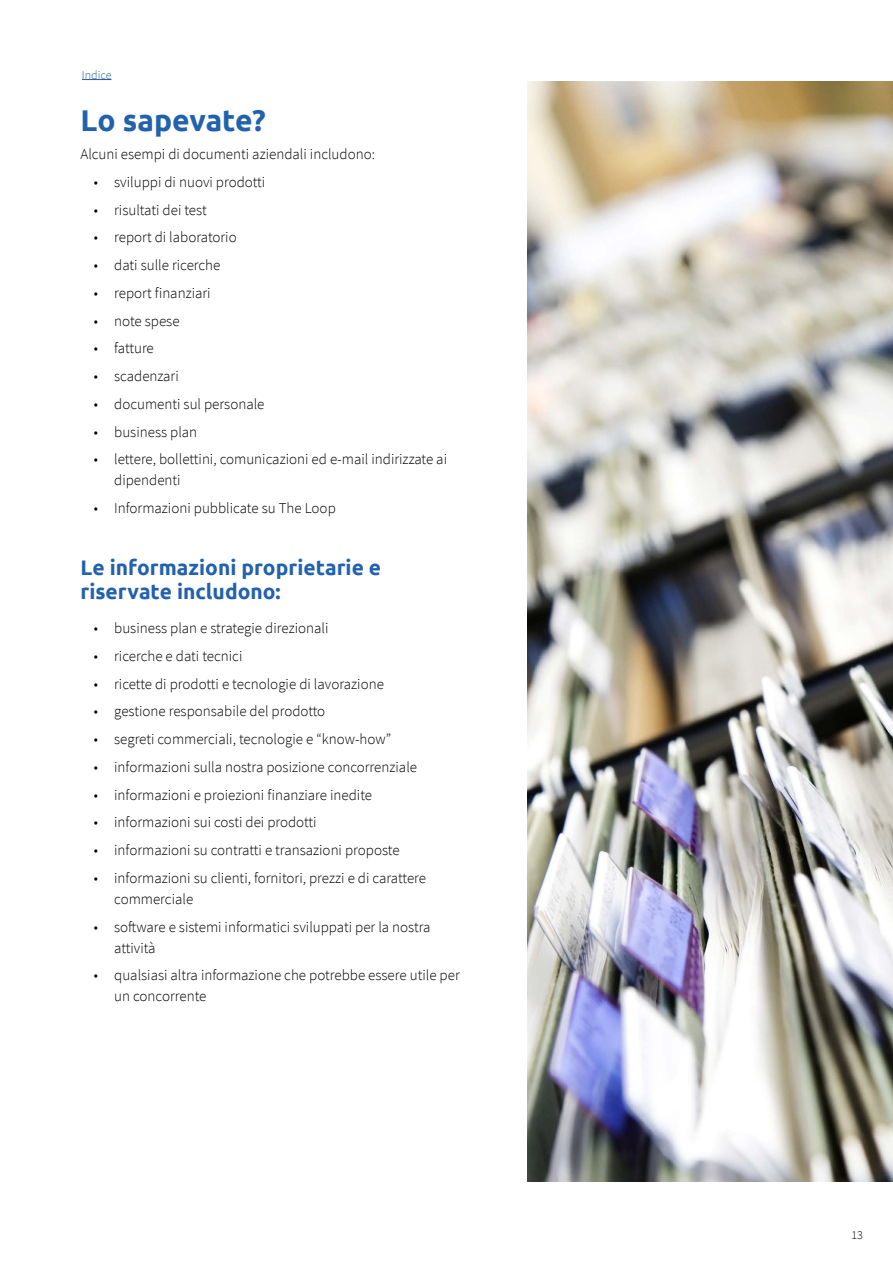
<style>
.page{position:relative;width:893px;height:1263px;background:#fff}
.page>*{position:absolute;margin:0;border:0;box-sizing:border-box;transform-origin:0 0}
.Header_1{font:700 30px "Ubuntu";color:#2261ae}
.subhead{font:700 21px/24px "Ubuntu";color:#2261ae}
.main_copy{font:300 15px/21px "Source Sans Pro";color:#000}
.t1{font:300 12px "Source Sans Pro";color:#215e9e}
.t2{font:300 12px "Source Sans Pro";color:#000}
</style>
<div class="page">
<svg style="left:82px;top:79px;width:29px;height:1px"></svg>
<img style="left:527px;top:81px;width:366px;height:1101px">
<p class="t1" style="left:82px;top:67px;width:31px">Indice</p>
<p class="Header_1" style="left:80px;top:102px;width:187px">Lo sapevate?</p>
<p class="main_copy" style="left:80px;top:144px;width:296px">Alcuni esempi di documenti aziendali includono:</p>
<p class="main_copy" style="left:94px;top:171px;width:173px">• sviluppi di nuovi prodotti</p>
<p class="main_copy" style="left:94px;top:199px;width:114px">• risultati dei test</p>
<p class="main_copy" style="left:94px;top:227px;width:144px">• report di laboratorio</p>
<p class="main_copy" style="left:94px;top:255px;width:128px">• dati sulle ricerche</p>
<p class="main_copy" style="left:94px;top:282px;width:118px">• report finanziari</p>
<p class="main_copy" style="left:94px;top:310px;width:87px">• note spese</p>
<p class="main_copy" style="left:94px;top:338px;width:61px">• fatture</p>
<p class="main_copy" style="left:94px;top:366px;width:86px">• scadenzari</p>
<p class="main_copy" style="left:94px;top:393px;width:172px">• documenti sul personale</p>
<p class="main_copy" style="left:94px;top:421px;width:105px">• business plan</p>
<p class="main_copy" style="left:114px;top:449px;width:334px;text-indent:-20px">• lettere, bollettini, comunicazioni ed e-mail indirizzate ai dipendenti</p>
<p class="main_copy" style="left:94px;top:498px;width:243px">• Informazioni pubblicate su The Loop</p>
<p class="subhead" style="left:80px;top:555px;width:302px">Le informazioni proprietarie e riservate includono:</p>
<p class="main_copy" style="left:94px;top:618px;width:236px">• business plan e strategie direzionali</p>
<p class="main_copy" style="left:94px;top:645px;width:150px">• ricerche e dati tecnici</p>
<p class="main_copy" style="left:94px;top:673px;width:291px">• ricette di prodotti e tecnologie di lavorazione</p>
<p class="main_copy" style="left:94px;top:701px;width:233px">• gestione responsabile del prodotto</p>
<p class="main_copy" style="left:94px;top:729px;width:299px">• segreti commerciali, tecnologie e “know-how”</p>
<p class="main_copy" style="left:94px;top:756px;width:325px">• informazioni sulla nostra posizione concorrenziale</p>
<p class="main_copy" style="left:94px;top:784px;width:280px">• informazioni e proiezioni finanziare inedite</p>
<p class="main_copy" style="left:94px;top:812px;width:224px">• informazioni sui costi dei prodotti</p>
<p class="main_copy" style="left:94px;top:840px;width:307px">• informazioni su contratti e transazioni proposte</p>
<p class="main_copy" style="left:114px;top:867px;width:313px;text-indent:-20px">• informazioni su clienti, fornitori, prezzi e di carattere commerciale</p>
<p class="main_copy" style="left:114px;top:916px;width:318px;text-indent:-20px">• software e sistemi informatici sviluppati per la nostra attività</p>
<p class="main_copy" style="left:114px;top:965px;width:347px;text-indent:-20px">• qualsiasi altra informazione che potrebbe essere utile per un concorrente</p>
<p class="t2" style="left:852px;top:1227px;width:13px">13</p>
</div>
